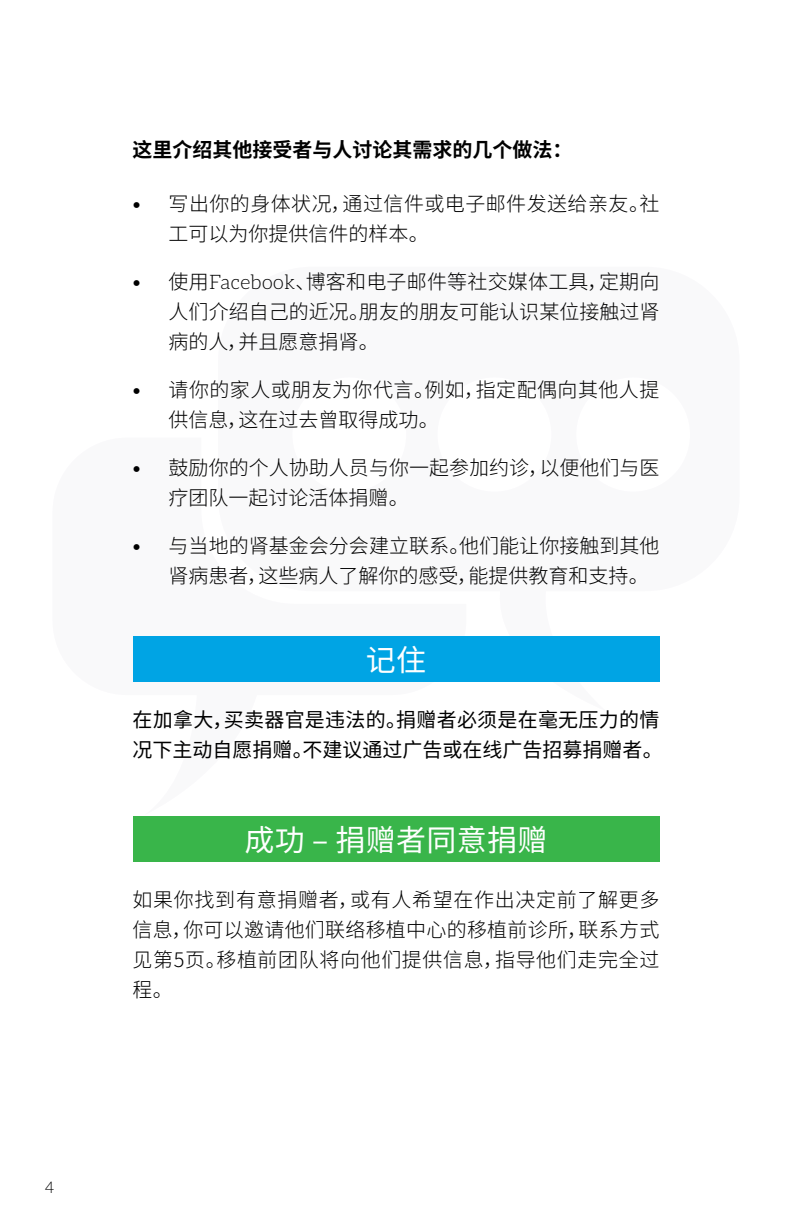
<style>
.page{position:relative;width:792px;height:1224px;background:#fff}
.page>*{position:absolute;margin:0;border:0;box-sizing:border-box;transform-origin:0 0}
.t1{font:30px "Source Han Sans CN";letter-spacing:.01em;color:#fff}
.t2{font:300 20px/30px "Source Han Sans CN";color:#000;text-align:justify}
.t3{font:300 20px/30px "Source Han Sans CN";letter-spacing:.02em;color:#000}
.t4{font:20px/30px "Source Han Sans CN";color:#000}
.t5{font:700 20px "Source Han Sans CN";color:#000}
.t6{font:300 16px "Aleo";color:#000}
.s1{font-family:"Aleo"}
</style>
<div class="page">
<div style="left:133px;top:817px;width:526px;height:45px;background:#39b54a"></div>
<div style="left:133px;top:636px;width:526px;height:46px;background:#00a4e4"></div>
<p class="t6" style="left:45px;top:1179px;width:11px">4</p>
<p class="t5" style="left:133px;top:138px;width:441px">这里介绍其他接受者与人讨论其需求的几个做法：</p>
<p class="t3" style="left:169px;top:189px;width:492px;text-indent:-36px"><span class="s1">•</span> 写出你的身体状况，通过信件或电子邮件发送给亲友。社工可以为你提供信件的样本。</p>
<p class="t2" style="left:169px;top:267px;width:492px;text-indent:-36px"><span class="s1">•</span> 使用<span class="s1">Facebook</span>、博客和电子邮件等社交媒体工具，定期向人们介绍自己的近况。朋友的朋友可能认识某位接触过肾病的人，并且愿意捐肾。</p>
<p class="t3" style="left:169px;top:375px;width:492px;text-indent:-36px"><span class="s1">•</span> 请你的家人或朋友为你代言。例如，指定配偶向其他人提供信息，这在过去曾取得成功。</p>
<p class="t2" style="left:169px;top:453px;width:492px;text-indent:-36px"><span class="s1">•</span> 鼓励你的个人协助人员与你一起参加约诊，以便他们与医疗团队一起讨论活体捐赠。</p>
<p class="t2" style="left:169px;top:531px;width:492px;text-indent:-36px"><span class="s1">•</span> 与当地的肾基金会分会建立联系。他们能让你接触到其他肾病患者，这些病人了解你的感受，能提供教育和支持。</p>
<h1 class="t1" style="left:366px;top:643px;width:62px">记住</h1>
<p class="t4" style="left:133px;top:705px;width:532px">在加拿大，买卖器官是违法的。捐赠者必须是在毫无压力的情况下主动自愿捐赠。不建议通过广告或在线广告招募捐赠者。</p>
<h1 class="t1" style="left:245px;top:823px;width:304px">成功 – 捐赠者同意捐赠</h1>
<p class="t2" style="left:133px;top:885px;width:528px">如果你找到有意捐赠者，或有人希望在作出决定前了解更多信息，你可以邀请他们联络移植中心的移植前诊所，联系方式见第5页。移植前团队将向他们提供信息，指导他们走完全过程。</p>
</div>
